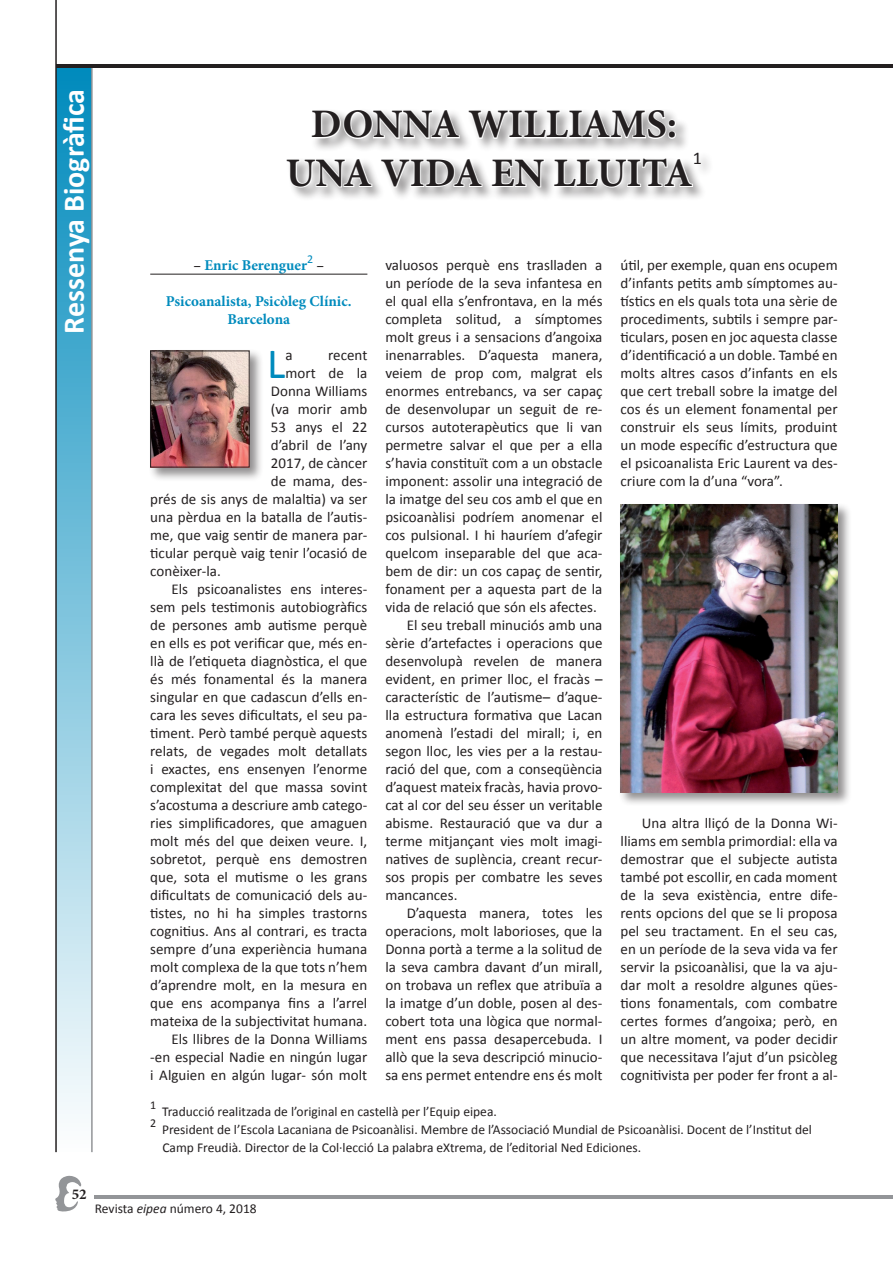
<style>
.page{position:relative;width:893px;height:1263px;background:#fff}
.page>*{position:absolute;margin:0;border:0;box-sizing:border-box;transform-origin:0 0}
.t1{font:43.35px "Calibri";color:#008bbd}
.t2{font:700 40.5px "Minion Pro";color:#231f20}
.t3{font:700 30px "Calibri";color:#fff}
.t4{font:18px "Calibri";color:#231f20}
.t5{font:15px/18px "Calibri";color:#231f20;text-align:justify}
.t6{font:700 15px "Minion Pro";color:#008bbd}
.t7{font:700 15px "Minion Pro";color:#231f20}
.t8{font:13.5px "Calibri";color:#231f20}
.t9{font:12px "Calibri";color:#231f20}
.t10{font:12px "Calibri";color:#008bbd}
.s1{color:#231f20}
.s2{font-style:italic}
</style>
<div class="page">
<svg style="left:55px;top:1175px;width:26px;height:37px"></svg>
<hr style="left:95px;top:1196px;width:798px;height:3px;background:#939598">
<div style="left:285px;top:108px;width:429px;height:93px;background:#231f20;opacity:.5"></div>
<svg style="left:310px;top:108px;width:151px;height:32px"></svg>
<svg style="left:467px;top:108px;width:210px;height:32px"></svg>
<svg style="left:285px;top:157px;width:88px;height:32px"></svg>
<svg style="left:380px;top:157px;width:103px;height:31px"></svg>
<svg style="left:490px;top:158px;width:56px;height:30px"></svg>
<svg style="left:552px;top:157px;width:142px;height:32px"></svg>
<hr style="left:150px;top:274px;width:217px;height:1px;background:#231f20">
<div style="left:56px;top:67px;width:36px;height:1085px;background:linear-gradient(to bottom,#008abc,#fdfefe)"></div>
<hr style="left:91px;top:67px;width:2px;height:1085px;background:#939598">
<hr style="left:55px;top:0;width:2px;height:1152px;background:#231f20">
<hr style="left:56px;top:64px;width:837px;height:3px;background:#231f20">
<div style="left:618px;top:502px;width:234px;height:304px;background:#231f20;opacity:.5"></div>
<img style="left:621px;top:504px;width:217px;height:288px">
<div style="left:148px;top:348px;width:116px;height:134px;background:#231f20;opacity:.5"></div>
<img style="left:152px;top:353px;width:96px;height:112px">
<div style="left:150px;top:351px;width:100px;height:116px;border:1px solid #231f20"></div>
<p class="t3" style="left:55px;top:333px;width:246px;rotate:-90deg">Ressenya Biogràfica</p>
<p class="t7" style="left:72px;top:1183px;width:16px">52</p>
<p class="t2" style="left:311px;top:96px;width:368px">DONNA WILLIAMS:</p>
<p class="t2" style="left:286px;top:145px;width:408px">UNA VIDA EN LLUITA</p>
<p class="t4" style="left:693px;top:146px;width:11px">1</p>
<p class="t10" style="left:307px;top:251px;width:8px">2</p>
<p class="t6" style="left:193px;top:255px;width:115px"><span class="s1">–</span> Enric Berenguer</p>
<p class="t7" style="left:316px;top:255px;width:9px">–</p>
<p class="t6" style="left:166px;top:291px;width:187px">Psicoanalista, Psicòleg Clínic.</p>
<p class="t6" style="left:227px;top:309px;width:64px">Barcelona</p>
<p class="t1" style="left:267px;top:336px;width:20px">L</p>
<p class="t5" style="left:285px;top:346px;width:9px">a</p>
<p class="t5" style="left:328px;top:346px;width:41px">recent</p>
<p class="t5" style="left:285px;top:364px;width:83px">mort de la</p>
<p class="t5" style="left:271px;top:382px;width:98px">Donna Williams</p>
<p class="t5" style="left:271px;top:400px;width:98px">(va morir amb</p>
<p class="t5" style="left:271px;top:418px;width:98px">53 anys el 22</p>
<p class="t5" style="left:271px;top:436px;width:98px">d’abril de l’any</p>
<p class="t5" style="left:271px;top:454px;width:98px">2017, de càncer</p>
<p class="t5" style="left:271px;top:472px;width:98px">de mama, des-</p>
<p class="t5" style="left:150px;top:490px;width:219px">prés de sis anys de malaltia) va ser</p>
<p class="t5" style="left:150px;top:508px;width:219px">una pèrdua en la batalla de l’autis-</p>
<p class="t5" style="left:150px;top:526px;width:219px">me, que vaig sentir de manera par-</p>
<p class="t5" style="left:150px;top:544px;width:219px">ticular perquè vaig tenir l’ocasió de</p>
<p class="t5" style="left:150px;top:562px;width:72px">conèixer-la.</p>
<p class="t5" style="left:150px;top:580px;width:219px;text-indent:21px">Els psicoanalistes ens interes&shy;sem pels testimonis autobiogràfics de persones amb autisme perquè en ells es pot verificar que, més en&shy;llà de l’etiqueta diagnòstica, el que és més fonamental és la manera singular en que cadascun d’ells en&shy;cara les seves dificultats, el seu pa&shy;timent. Però també perquè aquests relats, de vegades molt detallats i exactes, ens ensenyen l’enorme complexitat del que massa sovint s’acostuma a descriure amb catego&shy;ries simplificadores, que amaguen molt més del que deixen veure. I, sobretot, perquè ens demostren que, sota el mutisme o les grans dificultats de comunicació dels au&shy;tistes, no hi ha simples trastorns cognitius. Ans al contrari, es tracta sempre d’una experiència humana molt complexa de la que tots n’hem d’aprendre molt, en la mesura en que ens acompanya fins a l’arrel mateixa de la subjectivitat humana.</p>
<p class="t5" style="left:150px;top:1030px;width:219px;text-indent:21px">Els llibres de la Donna Williams -en especial Nadie en ningún lugar i Alguien en algún lugar- són molt</p>
<p class="t5" style="left:385px;top:256px;width:219px">valuosos perquè ens traslladen a un període de la seva infantesa en el qual ella s’enfrontava, en la més completa solitud, a símptomes molt greus i a sensacions d’angoixa inenarrables. D’aquesta manera, veiem de prop com, malgrat els enormes entrebancs, va ser capaç de desenvolupar un seguit de re&shy;cursos autoterapèutics que li van permetre salvar el que per a ella s’havia constituït com a un obstacle imponent: assolir una integració de la imatge del seu cos amb el que en psicoanàlisi podríem anomenar el cos pulsional. I hi hauríem d’afegir quelcom inseparable del que aca&shy;bem de dir: un cos capaç de sentir, fonament per a aquesta part de la vida de relació que són els afectes.</p>
<p class="t5" style="left:385px;top:616px;width:219px;text-indent:21px">El seu treball minuciós amb una sèrie d’artefactes i operacions que desenvolupà revelen de manera evident, en primer lloc, el fracàs – característic de l’autisme– d’aque&shy;lla estructura formativa que Lacan anomenà l’estadi del mirall; i, en segon lloc, les vies per a la restau&shy;ració del que, com a conseqüència d’aquest mateix fracàs, havia provo&shy;cat al cor del seu ésser un veritable abisme. Restauració que va dur a terme mitjançant vies molt imagi&shy;natives de suplència, creant recur&shy;sos propis per combatre les seves mancances.</p>
<p class="t5" style="left:385px;top:904px;width:219px;text-indent:21px">D’aquesta manera, totes les operacions, molt laborioses, que la Donna portà a terme a la solitud de la seva cambra davant d’un mirall, on trobava un reflex que atribuïa a la imatge d’un doble, posen al des&shy;cobert tota una lògica que normal&shy;ment ens passa desapercebuda. I allò que la seva descripció minucio&shy;sa ens permet entendre ens és molt</p>
<p class="t5" style="left:621px;top:256px;width:219px">útil, per exemple, quan ens ocupem d’infants petits amb símptomes au&shy;tístics en els quals tota una sèrie de procediments, subtils i sempre par&shy;ticulars, posen en joc aquesta classe d’identificació a un doble. També en molts altres casos d’infants en els que cert treball sobre la imatge del cos és un element fonamental per construir els seus límits, produint un mode específic d’estructura que el psicoanalista Eric Laurent va des&shy;criure com la d’una “vora”.</p>
<p class="t5" style="left:621px;top:814px;width:219px;text-indent:21px">Una altra lliçó de la Donna Wi&shy;lliams em sembla primordial: ella va demostrar que el subjecte autista també pot escollir, en cada moment de la seva existència, entre dife&shy;rents opcions del que se li proposa pel seu tractament. En el seu cas, en un període de la seva vida va fer servir la psicoanàlisi, que la va aju&shy;dar molt a resoldre algunes qües&shy;tions fonamentals, com combatre certes formes d’angoixa; però, en un altre moment, va poder decidir que necessitava l’ajut d’un psicòleg cognitivista per poder fer front a al-</p>
<p class="t9" style="left:150px;top:1097px;width:8px">1</p>
<p class="t8" style="left:162px;top:1103px;width:336px">Traducció realitzada de l’original en castellà per l’Equip eipea.</p>
<p class="t9" style="left:150px;top:1115px;width:8px">2</p>
<p class="t8" style="left:162px;top:1121px;width:651px">President de l’Escola Lacaniana de Psicoanàlisi. Membre de l’Associació Mundial de Psicoanàlisi. Docent de l’Institut del</p>
<p class="t8" style="left:162px;top:1139px;width:480px">Camp Freudià. Director de la Col·lecció La palabra eXtrema, de l’editorial Ned Ediciones.</p>
<p class="t8" style="left:95px;top:1200px;width:163px">Revista <span class="s2">eipea</span> número 4, 2018</p>
</div>
